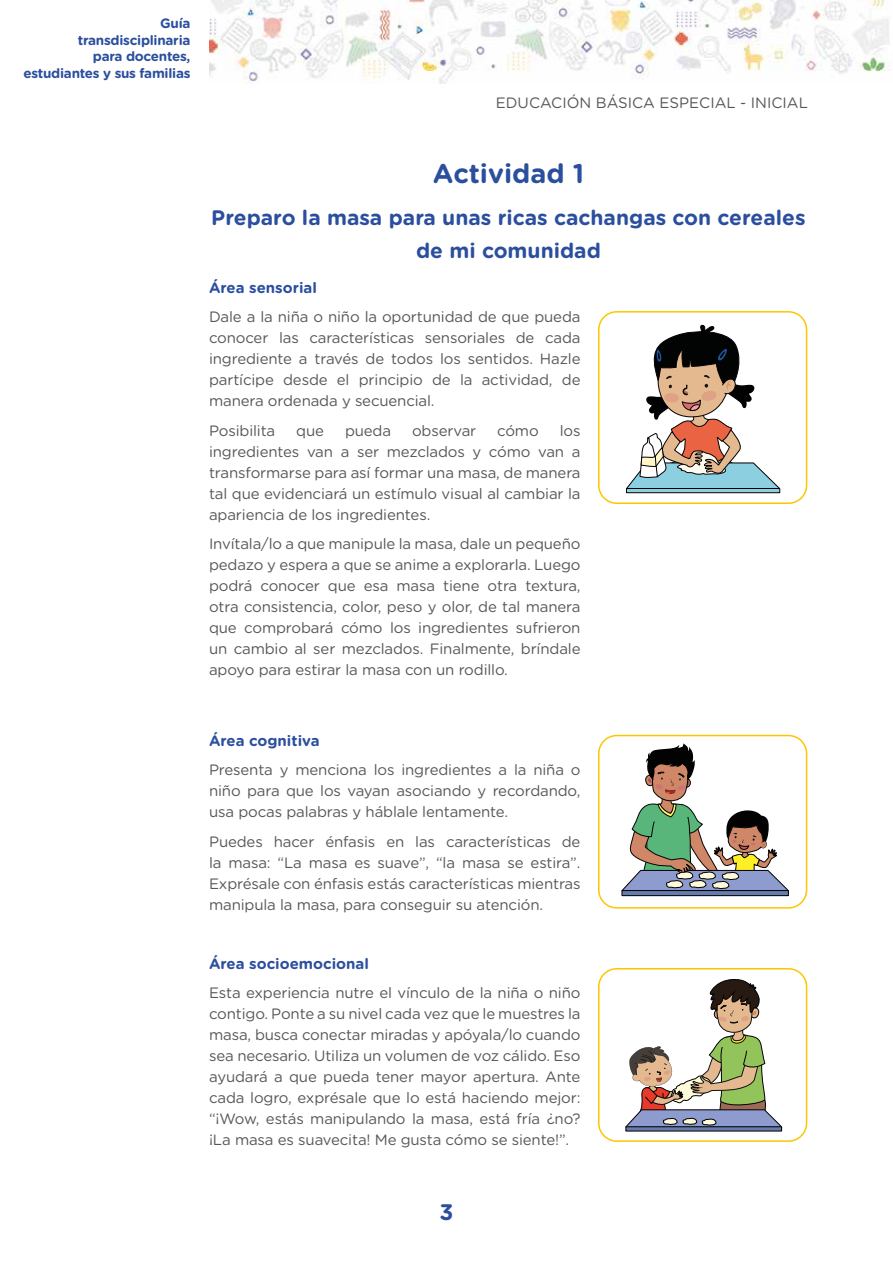
<style>
.page{position:relative;width:893px;height:1263px;background:#fff}
.page>*{position:absolute;margin:0;border:0;box-sizing:border-box;transform-origin:0 0}
.t1{font:700 27px "Gotham Rounded";color:#2b4f9e}
.t2{font:700 22.5px "Gotham Rounded";color:#2b4f9e}
.t3{font:700 21px/33px "Gotham Rounded";color:#2b4f9e;text-align:center}
.t4{font:15px/21px "Gotham Rounded";letter-spacing:-.01em;color:#575756;text-align:justify}
.t5{font:700 15px "Gotham Rounded";color:#2b4f9e}
.t6{font:700 13.5px/16.5px "Gotham Rounded";letter-spacing:-.02em;color:#2b4f9e;text-align:right}
</style>
<div class="page">
<img style="left:210px;top:0;width:680px;height:83px">
<div style="left:598px;top:311px;width:209px;height:193px;border:2px solid #fdc600;border-radius:18px"></div>
<div style="left:598px;top:735px;width:209px;height:174px;border:2px solid #fdc600;border-radius:18px"></div>
<div style="left:598px;top:968px;width:209px;height:174px;border:2px solid #fdc600;border-radius:18px"></div>
<svg style="left:626px;top:324px;width:154px;height:169px"></svg>
<div style="left:622px;top:890px;width:166px;height:6px;background:#667cad"></div>
<div style="left:622px;top:890px;width:167px;height:6px;border:1px solid #000"></div>
<svg style="left:621px;top:743px;width:168px;height:148px"></svg>
<svg style="left:625px;top:979px;width:157px;height:153px"></svg>
<p class="t6" style="left:23px;top:15px;width:169px">Guía<br>transdisciplinaria<br>para docentes, estudiantes y sus familias</p>
<p class="t4" style="left:496px;top:91px;width:314px">EDUCACIÓN BÁSICA ESPECIAL - INICIAL</p>
<h1 class="t1" style="left:433px;top:154px;width:153px">Actividad 1</h1>
<h3 class="t3" style="left:211px;top:200px;width:596px">Preparo la masa para unas ricas cachangas con cereales de mi comunidad</h3>
<p class="t5" style="left:209px;top:276px;width:109px">Área sensorial</p>
<p class="t4" style="left:209px;top:306px;width:373px">Dale a la niña o niño la oportunidad de que pueda conocer las características sensoriales de cada ingrediente a través de todos los sentidos. Hazle partícipe desde el principio de la actividad, de manera ordenada y secuencial.</p>
<p class="t4" style="left:209px;top:419px;width:68px">Posibilita</p>
<p class="t4" style="left:296px;top:419px;width:29px">que</p>
<p class="t4" style="left:345px;top:419px;width:48px">pueda</p>
<p class="t4" style="left:412px;top:419px;width:66px">observar</p>
<p class="t4" style="left:497px;top:419px;width:43px">cómo</p>
<p class="t4" style="left:209px;top:419px;width:373px;text-indent:351px">los ingredientes van a ser mezclados y cómo van a transformarse para así formar una masa, de manera tal que evidenciará un estímulo visual al cambiar la apariencia de los ingredientes.</p>
<p class="t4" style="left:209px;top:533px;width:373px">Invítala/lo a que manipule la masa, dale un pequeño pedazo y espera a que se anime a explorarla. Luego podrá conocer que esa masa tiene otra textura, otra consistencia, color, peso y olor, de tal manera que comprobará cómo los ingredientes sufrieron un cambio al ser mezclados. Finalmente, bríndale apoyo para estirar la masa con un rodillo.</p>
<p class="t5" style="left:209px;top:729px;width:112px">Área cognitiva</p>
<p class="t4" style="left:209px;top:759px;width:373px">Presenta y menciona los ingredientes a la niña o niño para que los vayan asociando y recordando, usa pocas palabras y háblale lentamente.</p>
<p class="t4" style="left:209px;top:830px;width:373px">Puedes hacer énfasis en las características de la masa: “La masa es suave”, “la masa se estira”.<br>Exprésale con énfasis estás características mientras manipula la masa, para conseguir su atención.</p>
<p class="t5" style="left:209px;top:953px;width:161px">Área socioemocional</p>
<p class="t4" style="left:209px;top:982px;width:373px">Esta experiencia nutre el vínculo de la niña o niño contigo. Ponte a su nivel cada vez que le muestres la masa, busca conectar miradas y apóyala/lo cuando sea necesario. Utiliza un volumen de voz cálido. Eso ayudará a que pueda tener mayor apertura. Ante cada logro, exprésale que lo está haciendo mejor: “¡Wow, estás manipulando la masa, está fría ¿no? ¡La masa es suavecita! Me gusta cómo se siente!”.</p>
<h2 class="t2" style="left:439px;top:1195px;width:15px">3</h2>
</div>
